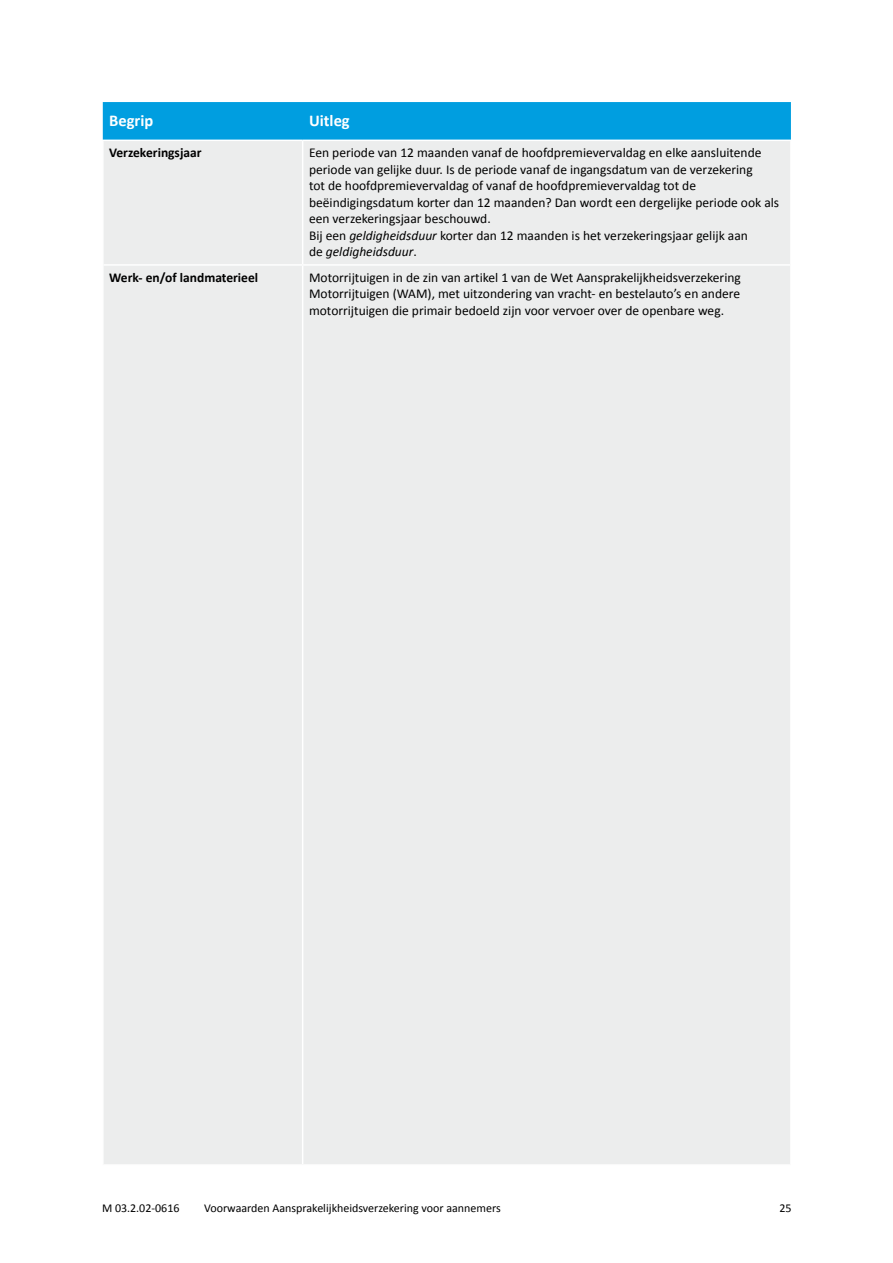
<style>
.page{position:relative;width:893px;height:1263px;background:#fff}
.page>*{position:absolute;margin:0;border:0;box-sizing:border-box;transform-origin:0 0}
.t1{font:700 16.5px "Calibri";color:#fff}
.t2{font:13.5px/16.5px "Calibri";color:#000}
.t3{font:700 13.5px "Calibri";color:#000}
.t4{font:12px "Calibri";color:#000}
.s1{font-style:italic}
</style>
<div class="page">
<div style="left:103px;top:102px;width:688px;height:38px;background:#009ee0"></div>
<div style="left:104px;top:141px;width:686px;height:1023px;background:#eceded"></div>
<hr style="left:104px;top:264px;width:199px;height:2px;background:#fff">
<hr style="left:303px;top:264px;width:487px;height:2px;background:#fff">
<hr style="left:302px;top:141px;width:1px;height:123px;background:#fff">
<hr style="left:302px;top:266px;width:1px;height:898px;background:#fff">
<p class="t1" style="left:109px;top:111px;width:46px">Begrip</p>
<p class="t1" style="left:309px;top:111px;width:42px">Uitleg</p>
<p class="t3" style="left:109px;top:145px;width:94px">Verzekeringsjaar</p>
<p class="t2" style="left:309px;top:144px;width:472px">Een periode van 12 maanden vanaf de hoofdpremievervaldag en elke aansluitende periode van gelijke duur. Is de periode vanaf de ingangsdatum van de verzekering<br>tot de hoofdpremievervaldag of vanaf de hoofdpremievervaldag tot de beëindigingsdatum korter dan 12 maanden? Dan wordt een dergelijke periode ook als een verzekeringsjaar beschouwd.<br>Bij een <span class="s1">geldigheidsduur</span> korter dan 12 maanden is het verzekeringsjaar gelijk aan<br>de <span class="s1">geldigheidsduur</span>.</p>
<p class="t3" style="left:109px;top:269px;width:150px">Werk- en/of landmaterieel</p>
<p class="t2" style="left:309px;top:269px;width:433px;text-align:justify">Motorrijtuigen in de zin van artikel 1 van de Wet Aansprakelijkheidsverzekering Motorrijtuigen (WAM), met uitzondering van vracht- en bestelauto’s en andere motorrijtuigen die primair bedoeld zijn voor vervoer over de openbare weg.</p>
<p class="t4" style="left:102px;top:1200px;width:79px">M 03.2.02-0616</p>
<p class="t4" style="left:204px;top:1200px;width:298px">Voorwaarden Aansprakelijkheidsverzekering voor aannemers</p>
<p class="t4" style="left:779px;top:1200px;width:14px">25</p>
</div>
